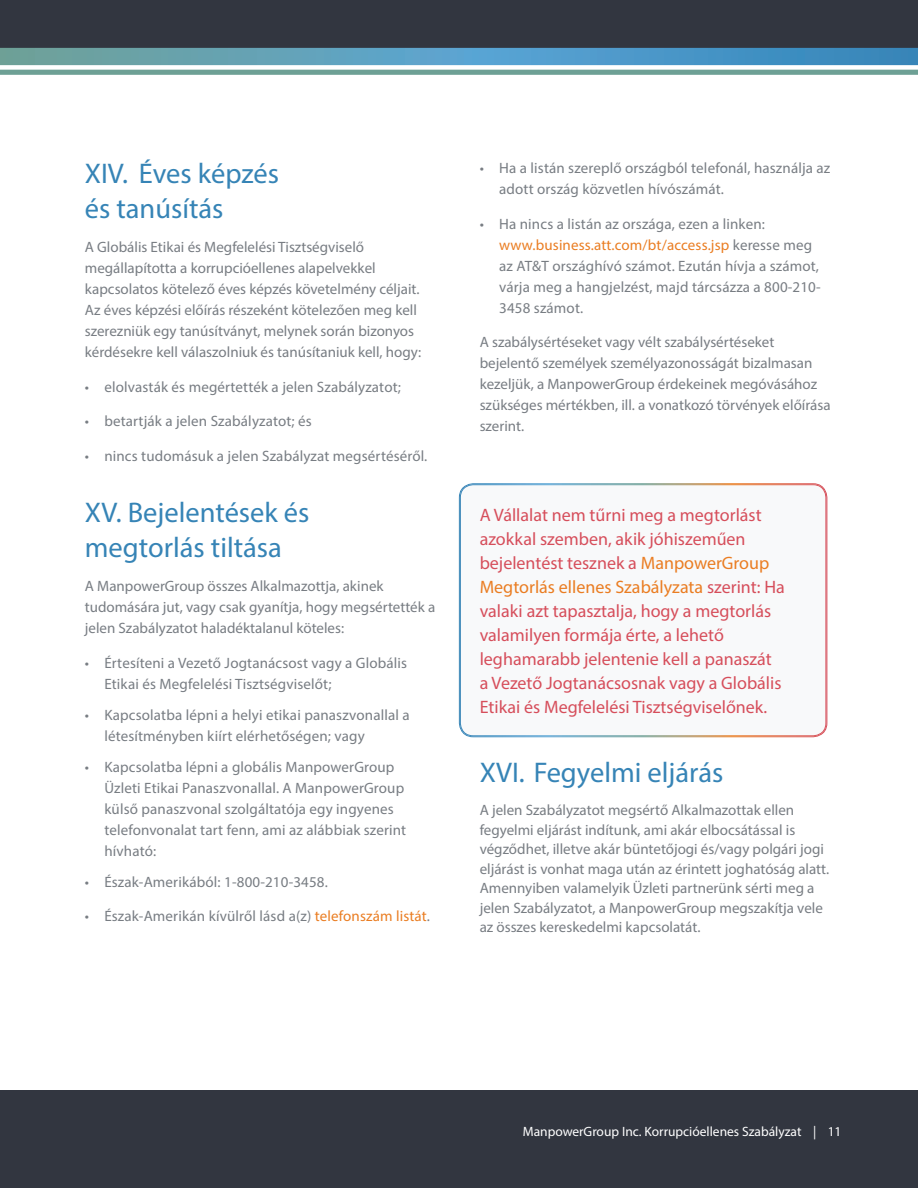
<style>
.page{position:relative;width:918px;height:1188px;background:#323640}
.page>*{position:absolute;margin:0;border:0;box-sizing:border-box;transform-origin:0 0}
.Body_Text-Gray_copy{font:28.5px/34.5px "Myriad Pro";color:#3684b6}
.small_pull_quote{font:18px/24px "Myriad Pro";color:#d64e5b}
.Body_Text-Gray_copy-2{font:15px/21px "Myriad Pro";color:#787d83}
.t1{font:13.5px "Myriad Pro";color:#fff}
.s1{color:#ea7d22}
</style>
<div class="page">
<div style="left:0;top:54px;width:918px;height:1036px;background:#fff"></div>
<svg style="left:0;top:48px;width:918px;height:17px;background:#569bbc"></svg>
<svg style="left:0;top:70px;width:918px;height:5px;background:#73a398"></svg>
<div style="left:460px;top:484px;width:367px;height:252px;background:#f8f9fa;border-radius:14px"></div>
<div style="left:460px;top:485px;width:366px;height:251px;border:1px solid #fff;border-radius:13px"></div>
<p class="Body_Text-Gray_copy" style="left:85px;top:156px;width:196px">XIV. Éves képzés és tanúsítás</p>
<p class="Body_Text-Gray_copy-2" style="left:85px;top:237px;width:338px">A Globális Etikai és Megfelelési Tisztségviselő megállapította a korrupcióellenes alapelvekkel kapcsolatos kötelező éves képzés követelmény céljait.<br>Az éves képzési előírás részeként kötelezően meg kell szerezniük egy tanúsítványt, melynek során bizonyos kérdésekre kell válaszolniuk és tanúsítaniuk kell, hogy:</p>
<p class="Body_Text-Gray_copy-2" style="left:85px;top:376px;width:318px">• elolvasták és megértették a jelen Szabályzatot;</p>
<p class="Body_Text-Gray_copy-2" style="left:85px;top:411px;width:228px">• betartják a jelen Szabályzatot; és</p>
<p class="Body_Text-Gray_copy-2" style="left:85px;top:445px;width:344px">• nincs tudomásuk a jelen Szabályzat megsértéséről.</p>
<p class="Body_Text-Gray_copy" style="left:85px;top:495px;width:226px">XV. Bejelentések és megtorlás tiltása</p>
<p class="Body_Text-Gray_copy-2" style="left:85px;top:576px;width:352px">A ManpowerGroup összes Alkalmazottja, akinek tudomására jut, vagy csak gyanítja, hogy megsértették a jelen Szabályzatot haladéktalanul köteles:</p>
<p class="Body_Text-Gray_copy-2" style="left:104px;top:652px;width:304px;text-indent:-20px">• Értesíteni a Vezető Jogtanácsost vagy a Globális<br>Etikai és Megfelelési Tisztségviselőt;</p>
<p class="Body_Text-Gray_copy-2" style="left:104px;top:704px;width:307px;text-indent:-20px">• Kapcsolatba lépni a helyi etikai panaszvonallal a létesítményben kiírt elérhetőségen; vagy</p>
<p class="Body_Text-Gray_copy-2" style="left:104px;top:756px;width:303px;text-indent:-20px">• Kapcsolatba lépni a globális ManpowerGroup Üzleti Etikai Panaszvonallal. A ManpowerGroup külső panaszvonal szolgáltatója egy ingyenes telefonvonalat tart fenn, ami az alábbiak szerint hívható:</p>
<p class="Body_Text-Gray_copy-2" style="left:85px;top:871px;width:245px">• Észak-Amerikából: 1-800-210-3458.</p>
<p class="Body_Text-Gray_copy-2" style="left:85px;top:906px;width:347px">• Észak-Amerikán kívülről lásd a(z) <span class="s1">telefonszám listát</span>.</p>
<p class="Body_Text-Gray_copy-2" style="left:499px;top:157px;width:333px;text-indent:-20px">• Ha a listán szereplő országból telefonál, használja az adott ország közvetlen hívószámát.</p>
<p class="Body_Text-Gray_copy-2" style="left:499px;top:213px;width:323px;text-indent:-20px">• Ha nincs a listán az országa, ezen a linken: <span class="s1">www.business.att.com/bt/access.jsp</span> keresse meg az AT&amp;T országhívó számot. Ezután hívja a számot, várja meg a hangjelzést, majd tárcsázza a 800-210- 3458 számot.</p>
<p class="Body_Text-Gray_copy-2" style="left:480px;top:331px;width:352px">A szabálysértéseket vagy vélt szabálysértéseket bejelentő személyek személyazonosságát bizalmasan kezeljük, a ManpowerGroup érdekeinek megóvásához szükséges mértékben, ill. a vonatkozó törvények előírása szerint.</p>
<p class="small_pull_quote" style="left:480px;top:503px;width:307px">A Vállalat nem tűrni meg a megtorlást azokkal szemben, akik jóhiszeműen bejelentést tesznek a <span class="s1">ManpowerGroup Megtorlás ellenes Szabályzata</span> szerint: Ha valaki azt tapasztalja, hogy a megtorlás valamilyen formája érte, a lehető leghamarabb jelentenie kell a panaszát a Vezető Jogtanácsosnak vagy a Globális Etikai és Megfelelési Tisztségviselőnek.</p>
<p class="Body_Text-Gray_copy" style="left:480px;top:755px;width:245px">XVI. Fegyelmi eljárás</p>
<p class="Body_Text-Gray_copy-2" style="left:480px;top:800px;width:351px;line-height:19.5px">A jelen Szabályzatot megsértő Alkalmazottak ellen fegyelmi eljárást indítunk, ami akár elbocsátással is végződhet, illetve akár büntetőjogi és/vagy polgári jogi eljárást is vonhat maga után az érintett joghatóság alatt.<br>Amennyiben valamelyik Üzleti partnerünk sérti meg a jelen Szabályzatot, a ManpowerGroup megszakítja vele az összes kereskedelmi kapcsolatát.</p>
<p class="t1" style="left:523px;top:1123px;width:320px">ManpowerGroup Inc. Korrupcióellenes Szabályzat | 11</p>
</div>
